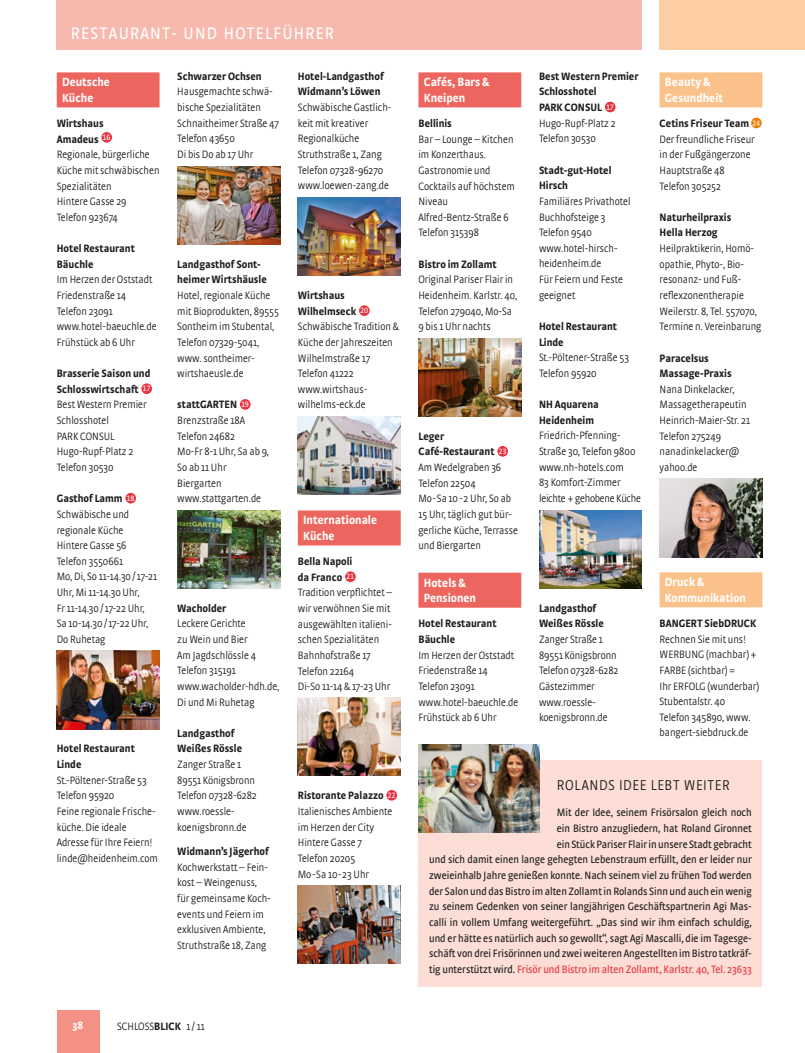
<style>
.page{position:relative;width:805px;height:1053px;background:#fff}
.page>*{position:absolute;margin:0;border:0;box-sizing:border-box;transform-origin:0 0}
.t1{font:17.5px "Strada Cond";letter-spacing:.07em;color:#fff}
.t2{font:300 15px "Strada Cond";letter-spacing:.045em;color:#1d1d1b}
.t3{font:700 12.5px/15.6px "Strada Cond";color:#fff}
.t4{font:300 11.25px/15.6px "Strada Cond";color:#1d1d1b}
.t5{font:11.25px/15.6px "Strada Cond";color:#1d1d1b;text-align:right}
.t6{font:700 11.25px/15.6px "Strada Cond";color:#1d1d1b}
.t7{font:700 11.25px "Strada Cond";color:#fff}
.s1{font-weight:700}
.s2{font-family:"Strada Cond TF";font-weight:400;font-size:8.12px;color:#fff}
.s3{font-weight:300}
.s4{color:#e7333f}
</style>
<div class="page">
<div style="left:57px;top:1010px;width:42px;height:42px;background:#f29184"></div>
<div style="left:604px;top:102px;width:11px;height:10px;background:#e7333f;border-radius:50%"></div>
<div style="left:57px;top:0;width:584px;height:50px;background:#f7b9ad"></div>
<div style="left:659px;top:0;width:145px;height:50px;background:#fccea2"></div>
<div style="left:659px;top:72px;width:103px;height:35px;background:#fac18a"></div>
<div style="left:659px;top:572px;width:103px;height:35px;background:#fac18a"></div>
<div style="left:750px;top:118px;width:11px;height:10px;background:#ef7d00;border-radius:50%"></div>
<div style="left:418px;top:72px;width:103px;height:35px;background:#ec665f"></div>
<div style="left:418px;top:572px;width:103px;height:35px;background:#ec665f"></div>
<div style="left:497px;top:446px;width:11px;height:10px;background:#e7333f;border-radius:50%"></div>
<div style="left:298px;top:510px;width:102px;height:35px;background:#ec665f"></div>
<div style="left:359px;top:305px;width:10px;height:11px;background:#e7333f;border-radius:50%"></div>
<div style="left:345px;top:571px;width:10px;height:11px;background:#e7333f;border-radius:50%"></div>
<div style="left:386px;top:789px;width:11px;height:11px;background:#e7333f;border-radius:50%"></div>
<div style="left:240px;top:399px;width:10px;height:10px;background:#e7333f;border-radius:50%"></div>
<div style="left:57px;top:72px;width:102px;height:35px;background:#ec665f"></div>
<div style="left:101px;top:132px;width:11px;height:11px;background:#e7333f;border-radius:50%"></div>
<div style="left:141px;top:383px;width:11px;height:11px;background:#e7333f;border-radius:50%"></div>
<div style="left:125px;top:493px;width:11px;height:10px;background:#e7333f;border-radius:50%"></div>
<img style="left:659px;top:479px;width:103px;height:78px">
<img style="left:298px;top:885px;width:102px;height:78px">
<img style="left:298px;top:697px;width:102px;height:78px">
<img style="left:177px;top:510px;width:103px;height:78px">
<img style="left:57px;top:650px;width:102px;height:79px">
<img style="left:177px;top:166px;width:103px;height:78px">
<img style="left:298px;top:197px;width:102px;height:78px">
<img style="left:298px;top:416px;width:102px;height:78px">
<img style="left:539px;top:510px;width:102px;height:78px">
<img style="left:418px;top:338px;width:103px;height:78px">
<div style="left:418px;top:760px;width:344px;height:226px;background:#fcded6"></div>
<img style="left:418px;top:744px;width:121px;height:88px">
<p class="t1" style="left:71px;top:26px;width:264px">RESTAURANT- UND HOTELFÜHRER</p>
<p class="t3" style="left:62px;top:75px;width:49px">Deutsche<br>Küche</p>
<p class="t4" style="left:57px;top:116px;width:104px"><span class="s1">Wirtshaus<br>Amadeus</span> <sup>16<br></sup>Regionale, bürgerliche<br>Küche mit schwäbischen<br>Spezialitäten<br>Hintere Gasse 29<br>Telefon 923674</p>
<p class="t4" style="left:57px;top:241px;width:101px"><span class="s1">Hotel Restaurant<br>Bäuchle<br></span>Im Herzen der Oststadt<br>Friedenstraße 14<br>Telefon 23091 www.hotel-baeuchle.de<br>Frühstück ab 6 Uhr</p>
<p class="t4" style="left:57px;top:366px;width:95px"><span class="s1">Brasserie Saison und<br>Schlosswirtschaft</span> <span class="s2">17<br></span>Best Western Premier<br>Schlosshotel<br>PARK CONSUL<br>Hugo-Rupf-Platz 2<br>Telefon 30530</p>
<p class="t4" style="left:57px;top:491px;width:102px"><span class="s1">Gasthof Lamm</span> <span class="s2">18<br></span>Schwäbische und regionale Küche<br>Hintere Gasse 56<br>Telefon 3550661<br>Mo, Di, So 11-14.30 / 17-21<br>Uhr, Mi 11-14.30 Uhr,<br>Fr 11-14.30 / 17-22 Uhr,<br>Sa 10-14.30 / 17-22 Uhr,<br>Do Ruhetag</p>
<p class="t4" style="left:57px;top:741px;width:103px"><span class="s1">Hotel Restaurant<br>Linde<br></span>St.-Pöltener-Straße 53<br>Telefon 95920<br>Feine regionale Frische&shy;küche. Die ideale<br>Adresse für Ihre Feiern! linde@heidenheim.com</p>
<p class="t4" style="left:177px;top:69px;width:103px"><span class="s1">Schwarzer Ochsen<br></span>Hausgemachte schwä&shy;bische Spezialitäten<br>Schnaitheimer Straße 47<br>Telefon 43650<br>Di bis Do ab 17 Uhr</p>
<p class="t4" style="left:177px;top:257px;width:103px"><span class="s1">Landgasthof Sont&shy;heimer Wirtshäusle<br></span>Hotel, regionale Küche mit Bioprodukten, 89555<br>Sontheim im Stubental,<br>Telefon 07329-5041, www. sontheimer&shy;wirtshaeusle.de</p>
<p class="t4" style="left:177px;top:398px;width:93px"><span class="s1">stattGARTEN</span> <span class="s2">19<br></span>Brenzstraße 18A<br>Telefon 24682<br>Mo-Fr 8-1 Uhr, Sa ab 9,<br>So ab 11 Uhr<br>Biergarten www.stattgarten.de</p>
<p class="t4" style="left:177px;top:601px;width:104px"><span class="s1">Wacholder<br></span>Leckere Gerichte<br>zu Wein und Bier<br>Am Jagdschlössle 4<br>Telefon 315191 www.wacholder-hdh.de,<br>Di und Mi Ruhetag</p>
<p class="t4" style="left:177px;top:726px;width:81px"><span class="s1">Landgasthof<br>Weißes Rössle<br></span>Zanger Straße 1<br>89551 Königsbronn<br>Telefon 07328-6282 www.roessle&shy;koenigsbronn.de</p>
<p class="t4" style="left:177px;top:844px;width:95px"><span class="s1">Widmann’s Jägerhof<br></span>Kochwerkstatt – Fein&shy;kost – Weingenuss, für gemeinsame Koch&shy;events und Feiern im exklusiven Ambiente,<br>Struthstraße 18, Zang</p>
<p class="t4" style="left:298px;top:69px;width:95px"><span class="s1">Hotel-Landgasthof<br>Widmann’s Löwen<br></span>Schwäbische Gastlich&shy;keit mit kreativer<br>Regionalküche<br>Struthstraße 1, Zang<br>Telefon 07328-96270 www.loewen-zang.de</p>
<p class="t4" style="left:298px;top:288px;width:103px"><span class="s1">Wirtshaus<br>Wilhelmseck</span> <span class="s2">20<br></span>Schwäbische Tradition &amp;<br>Küche der Jahreszeiten<br>Wilhelmstraße 17<br>Telefon 41222 www.wirtshaus&shy;wilhelms-eck.de</p>
<p class="t3" style="left:303px;top:513px;width:75px">Internationale<br>Küche</p>
<p class="t4" style="left:298px;top:554px;width:96px"><span class="s1">Bella Napoli<br>da Franco</span> <span class="s2">21<br></span>Tradition verpflichtet – wir verwöhnen Sie mit ausgewählten italieni&shy;schen Spezialitäten<br>Bahnhofstraße 17<br>Telefon 22164<br>Di-So 11-14 &amp; 17-23 Uhr</p>
<p class="t4" style="left:298px;top:788px;width:99px"><span class="s1">Ristorante Palazzo</span> <span class="s2">22<br></span>Italienisches Ambiente im Herzen der City<br>Hintere Gasse 7<br>Telefon 20205<br>Mo-Sa 10-23 Uhr</p>
<p class="t7" style="left:73px;top:1020px;width:12px">38</p>
<p class="t4" style="left:117px;top:1019px;width:89px">SCHLOSS<span class="s1">BLICK</span> 1 / 11</p>
<p class="t3" style="left:423px;top:75px;width:67px">Cafés, Bars &amp;<br>Kneipen</p>
<p class="t4" style="left:418px;top:116px;width:98px"><span class="s1">Bellinis<br></span>Bar – Lounge – Kitchen im Konzerthaus.<br>Gastronomie und<br>Cocktails auf höchstem<br>Niveau<br>Alfred-Bentz-Straße 6<br>Telefon 315398</p>
<p class="t4" style="left:418px;top:257px;width:100px"><span class="s1">Bistro im Zollamt<br></span>Original Pariser Flair in<br>Heidenheim. Karlstr. 40,<br>Telefon 279040, Mo-Sa<br>9 bis 1 Uhr nachts</p>
<p class="t4" style="left:418px;top:429px;width:101px"><span class="s1">Leger<br>Café-Restaurant</span> <span class="s2">23<br></span>Am Wedelgraben 36<br>Telefon 22504<br>Mo-Sa 10 -2 Uhr, So ab<br>15 Uhr, täglich gut bür&shy;gerliche Küche, Terrasse und Biergarten</p>
<p class="t3" style="left:423px;top:575px;width:54px">Hotels &amp;<br>Pensionen</p>
<p class="t4" style="left:418px;top:616px;width:101px"><span class="s1">Hotel Restaurant<br>Bäuchle<br></span>Im Herzen der Oststadt<br>Friedenstraße 14<br>Telefon 23091 www.hotel-baeuchle.de<br>Frühstück ab 6 Uhr</p>
<p class="t6" style="left:539px;top:69px;width:101px">Best Western Premier<br>Schlosshotel<br>PARK CONSUL <span class="s2">17<br></span><span class="s3">Hugo-Rupf-Platz 2<br>Telefon 30530</span></p>
<p class="t4" style="left:539px;top:163px;width:93px"><span class="s1">Stadt-gut-Hotel<br>Hirsch<br></span>Familiäres Privathotel<br>Buchhofsteige 3<br>Telefon 9540 www.hotel-hirsch&shy;heidenheim.de<br>Für Feiern und Feste geeignet</p>
<p class="t4" style="left:539px;top:319px;width:91px"><span class="s1">Hotel Restaurant<br>Linde<br></span>St.-Pöltener-Straße 53<br>Telefon 95920</p>
<p class="t4" style="left:539px;top:397px;width:103px"><span class="s1">NH Aquarena<br>Heidenheim<br></span>Friedrich-Pfenning-<br>Straße 30, Telefon 9800 www.nh-hotels.com<br>83 Komfort-Zimmer leichte + gehobene Küche</p>
<p class="t3" style="left:664px;top:75px;width:60px">Beauty &amp;<br>Gesundheit</p>
<p class="t4" style="left:659px;top:116px;width:102px"><span class="s1">Cetins Friseur Team</span> <span class="s2">24<br></span>Der freundliche Friseur in der Fußgängerzone<br>Hauptstraße 48<br>Telefon 305252</p>
<p class="t4" style="left:659px;top:210px;width:103px"><span class="s1">Naturheilpraxis<br>Hella Herzog<br></span>Heilpraktikerin, Homö&shy;opathie, Phyto-, Bio&shy;resonanz- und Fuß&shy;reflexzonentherapie<br>Weilerstr. 8, Tel. 557070,<br>Termine n. Vereinbarung</p>
<p class="t4" style="left:659px;top:351px;width:92px"><span class="s1">Paracelsus<br>Massage-Praxis<br></span>Nana Dinkelacker,<br>Massagetherapeutin<br>Heinrich-Maier-Str. 21<br>Telefon 275249 nanadinkelacker@ yahoo.de</p>
<p class="t4" style="left:539px;top:601px;width:81px"><span class="s1">Landgasthof<br>Weißes Rössle<br></span>Zanger Straße 1<br>89551 Königsbronn<br>Telefon 07328-6282<br>Gästezimmer www.roessle&shy;koenigsbronn.de</p>
<p class="t3" style="left:664px;top:575px;width:83px">Druck &amp;<br>Kommunikation</p>
<p class="t4" style="left:659px;top:616px;width:101px"><span class="s1">BANGERT SiebDRUCK<br></span>Rechnen Sie mit uns!<br>WERBUNG (machbar) +<br>FARBE (sichtbar) =<br>Ihr ERFOLG (wunderbar)<br>Stubentalstr. 40<br>Telefon 345890, www. bangert-siebdruck.de</p>
<p class="t2" style="left:556px;top:779px;width:174px">ROLANDS IDEE LEBT WEITER</p>
<p class="t5" style="left:429px;top:805px;width:324px">Mit der Idee, seinem Frisörsalon gleich noch<br>ein Bistro anzugliedern, hat Roland Gironnet<br>ein Stück Pariser Flair in unsere Stadt gebracht<br>und sich damit einen lange gehegten Lebenstraum erfüllt, den er leider nur zweieinhalb Jahre genießen konnte. Nach seinem viel zu frühen Tod werden der Salon und das Bistro im alten Zollamt in Rolands Sinn und auch ein wenig zu seinem Gedenken von seiner langjährigen Geschäftspartnerin Agi Mas&shy;calli in vollem Umfang weitergeführt. „Das sind wir ihm einfach schuldig, und er hätte es natürlich auch so gewollt“, sagt Agi Mascalli, die im Tagesge&shy;schäft von drei Frisörinnen und zwei weiteren Angestellten im Bistro tatkräf&shy;tig unterstützt wird. <span class="s4">Frisör und Bistro im alten Zollamt, Karlstr. 40, Tel. 23633</span></p>
</div>
